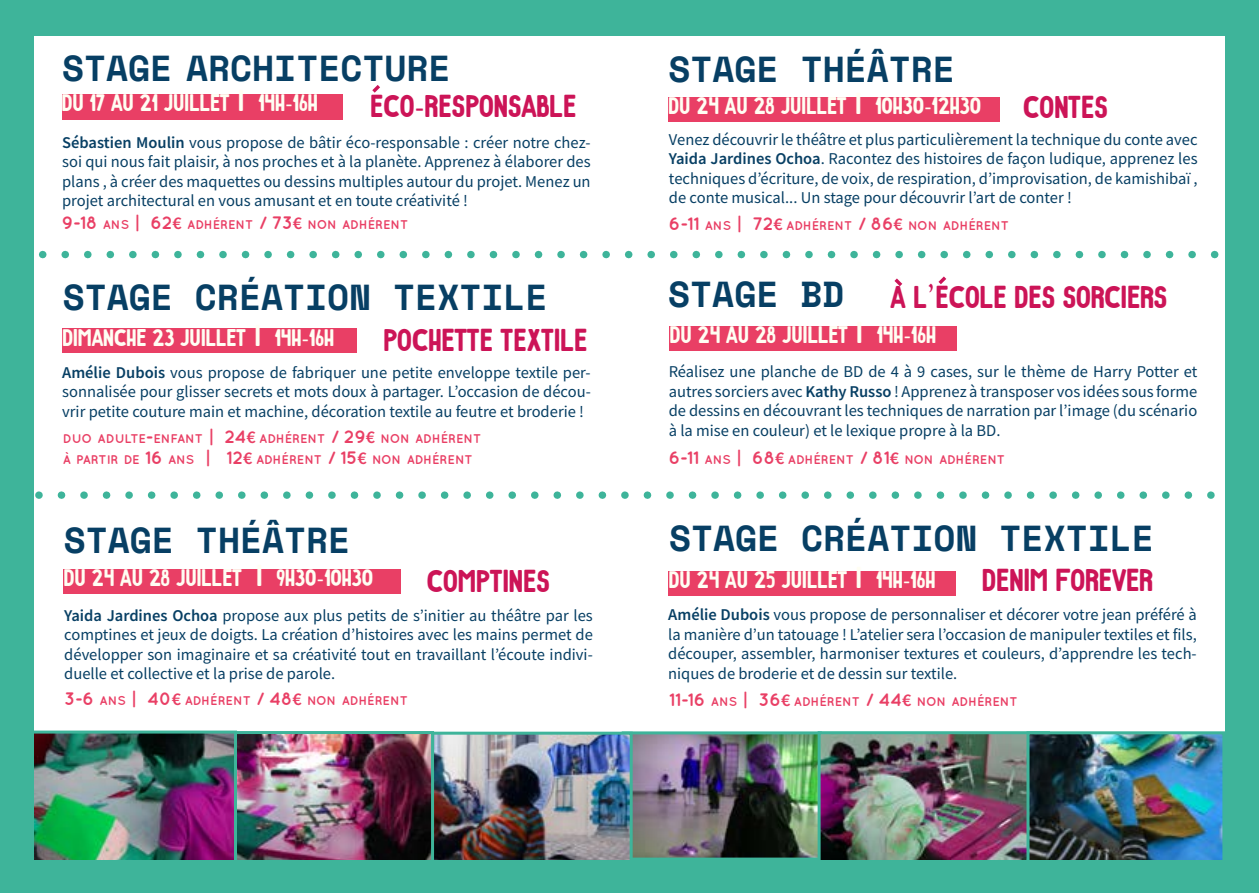
<style>
.page{position:relative;width:1259px;height:893px;background:#fff}
.page>*{position:absolute;margin:0;border:0;box-sizing:border-box;transform-origin:0 0}
.t1{font:700 36px "Space Mono";color:#073f64}
.t2{font:31.5px "Retrosans";color:#cc1457}
.t3{font:24px "Retrosans";color:#fffef3}
.t4{font:16.5px/19.5px "Source Sans Pro";color:#073f64;text-align:justify}
.t5{font:700 12.6px/21px "Quicksand";color:#e93f65}
.s1{font-weight:600}
.s2{font-size:18px}
.s3{font-family:"Source Sans Pro";font-weight:600;font-size:18px}
</style>
<div class="page">
<img style="left:632px;top:735px;width:185px;height:122px">
<div style="left:621px;top:731px;width:201px;height:130px;border:3px solid #3eb49a"></div>
<img style="left:434px;top:736px;width:194px;height:124px">
<div style="left:418px;top:732px;width:214px;height:137px;border:3px solid #3eb49a"></div>
<div style="left:0;top:0;width:1259px;height:36px;background:#3eb49a"></div>
<div style="left:64px;top:569px;width:337px;height:24px;background:#e93f65"></div>
<div style="left:668px;top:97px;width:331px;height:24px;background:#e93f65"></div>
<div style="left:669px;top:571px;width:287px;height:24px;background:#e93f65"></div>
<div style="left:62px;top:95px;width:280px;height:25px;background:#e93f65"></div>
<div style="left:670px;top:327px;width:287px;height:24px;background:#e93f65"></div>
<svg style="left:894px;top:278px;width:9px;height:9px"></svg>
<svg style="left:39px;top:251px;width:1175px;height:7px"></svg>
<svg style="left:36px;top:491px;width:1175px;height:8px"></svg>
<div style="left:62px;top:329px;width:295px;height:24px;background:#e93f65"></div>
<img style="left:237px;top:735px;width:193px;height:125px">
<div style="left:219px;top:731px;width:215px;height:142px;border:3px solid #3eb49a"></div>
<img style="left:33px;top:730px;width:204px;height:130px">
<div style="left:0;top:0;width:33px;height:893px;background:#3eb49a"></div>
<img style="left:821px;top:735px;width:205px;height:125px">
<div style="left:817px;top:731px;width:233px;height:133px;border:3px solid #3eb49a"></div>
<img style="left:1030px;top:735px;width:191px;height:125px">
<div style="left:1026px;top:731px;width:199px;height:133px;border:3px solid #3eb49a"></div>
<div style="left:1225px;top:0;width:34px;height:893px;background:#3eb49a"></div>
<div style="left:0;top:860px;width:1251px;height:33px;background:#3eb49a"></div>
<svg style="left:372px;top:85px;width:8px;height:8px"></svg>
<svg style="left:938px;top:276px;width:9px;height:9px"></svg>
<h1 class="t1" style="left:62px;top:40px;width:390px">STAGE ARCHITECTURE</h1>
<h3 class="t3" style="left:62px;top:90px;width:258px">DU 17 AU 21 JUILLET | 14H-16H</h3>
<p class="t4" style="left:62px;top:132px;width:530px"><span class="s1">Sébastien Moulin</span> vous propose de bâtir éco-responsable : créer notre chez&shy;soi qui nous fait plaisir, à nos proches et à la planète. Apprenez à élaborer des plans , à créer des maquettes ou dessins multiples autour du projet. Menez un projet architectural en vous amusant et en toute créativité !</p>
<p class="t5" style="left:62px;top:214px;width:348px"><span class="s2">9-18</span> ANS <span class="s2">| 62</span><span class="s3">€</span> ADHÉRENT <span class="s2">/ 73</span><span class="s3">€</span> NON ADHÉRENT</p>
<h2 class="t2" style="left:370px;top:89px;width:208px">ECO-RESPONSABLE</h2>
<h1 class="t1" style="left:668px;top:42px;width:288px">STAGE THÉÂTRE</h1>
<h3 class="t3" style="left:668px;top:93px;width:314px">DU 24 AU 28 JUILLET | 10H30-12H30</h3>
<p class="t4" style="left:669px;top:129px;width:530px">Venez découvrir le théâtre et plus particulièrement la technique du conte avec <span class="s1">Yaida Jardines Ochoa</span>. Racontez des histoires de façon ludique, apprenez les techniques d’écriture, de voix, de respiration, d’improvisation, de kamishibaï , de conte musical... Un stage pour découvrir l’art de conter !</p>
<p class="t5" style="left:669px;top:215px;width:341px"><span class="s2">6-11</span> ANS <span class="s2">| 72</span><span class="s3">€</span> ADHÉRENT <span class="s2">/ 86</span><span class="s3">€</span> NON ADHÉRENT</p>
<h2 class="t2" style="left:1023px;top:90px;width:86px">CONTES</h2>
<h1 class="t1" style="left:63px;top:269px;width:486px">STAGE CRÉATION TEXTILE</h1>
<h2 class="t2" style="left:890px;top:281px;width:278px">A L’ECOLE DES SORCIERS</h2>
<h1 class="t1" style="left:668px;top:267px;width:178px">STAGE BD</h1>
<h3 class="t3" style="left:62px;top:324px;width:273px">DIMANCHE 23 JUILLET | 14H-16H</h3>
<h2 class="t2" style="left:383px;top:323px;width:205px">POCHETTE TEXTILE</h2>
<p class="t4" style="left:62px;top:363px;width:530px"><span class="s1">Amélie Dubois</span> vous propose de fabriquer une petite enveloppe textile per&shy;sonnalisée pour glisser secrets et mots doux à partager. L’occasion de décou&shy;vrir petite couture main et machine, décoration textile au feutre et broderie !</p>
<p class="t5" style="left:63px;top:427px;width:420px">DUO ADULTE<span class="s2">-</span>ENFANT <span class="s2">| 24</span><span class="s3">€</span> ADHÉRENT <span class="s2">/ 29</span><span class="s3">€</span> NON ADHÉRENT<br>À PARTIR DE <span class="s2">16</span> ANS <span class="s2">| 12</span><span class="s3">€</span> ADHÉRENT <span class="s2">/ 15</span><span class="s3">€</span> NON ADHÉRENT</p>
<h1 class="t1" style="left:64px;top:512px;width:288px">STAGE THÉÂTRE</h1>
<h3 class="t3" style="left:64px;top:565px;width:311px">DU 24 AU 28 JUILLET | 9H30-10H30</h3>
<p class="t4" style="left:64px;top:605px;width:530px"><span class="s1">Yaida Jardines Ochoa</span> propose aux plus petits de s’initier au théâtre par les comptines et jeux de doigts. La création d’histoires avec les mains permet de développer son imaginaire et sa créativité tout en travaillant l’écoute indivi&shy;duelle et collective et la prise de parole.</p>
<p class="t5" style="left:64px;top:689px;width:345px"><span class="s2">3-6</span> ANS <span class="s2">| 40</span><span class="s3">€</span> ADHÉRENT <span class="s2">/ 48</span><span class="s3">€</span> NON ADHÉRENT</p>
<h2 class="t2" style="left:427px;top:564px;width:125px">COMPTINES</h2>
<h3 class="t3" style="left:670px;top:322px;width:268px">DU 24 AU 28 JUILLET | 14H-16H</h3>
<p class="t4" style="left:669px;top:362px;width:530px">Réalisez une planche de BD de 4 à 9 cases, sur le thème de Harry Potter et autres sorciers avec <span class="s1">Kathy Russo</span> ! Apprenez à transposer vos idées sous forme de dessins en découvrant les techniques de narration par l’image (du scénario à la mise en couleur) et le lexique propre à la BD.</p>
<p class="t5" style="left:669px;top:448px;width:338px"><span class="s2">6-11</span> ANS <span class="s2">| 68</span><span class="s3">€</span> ADHÉRENT <span class="s2">/ 81</span><span class="s3">€</span> NON ADHÉRENT</p>
<h1 class="t1" style="left:669px;top:510px;width:486px">STAGE CRÉATION TEXTILE</h1>
<h3 class="t3" style="left:669px;top:566px;width:268px">DU 24 AU 25 JUILLET | 14H-16H</h3>
<h2 class="t2" style="left:982px;top:564px;width:172px">DENIM FOREVER</h2>
<p class="t4" style="left:668px;top:605px;width:530px"><span class="s1">Amélie Dubois</span> vous propose de personnaliser et décorer votre jean préféré à la manière d’un tatouage ! L’atelier sera l’occasion de manipuler textiles et fils, découper, assembler, harmoniser textures et couleurs, d’apprendre les tech&shy;niques de broderie et de dessin sur textile.</p>
<p class="t5" style="left:669px;top:691px;width:350px"><span class="s2">11-16</span> ANS <span class="s2">| 36</span><span class="s3">€</span> ADHÉRENT <span class="s2">/ 44</span><span class="s3">€</span> NON ADHÉRENT</p>
</div>
